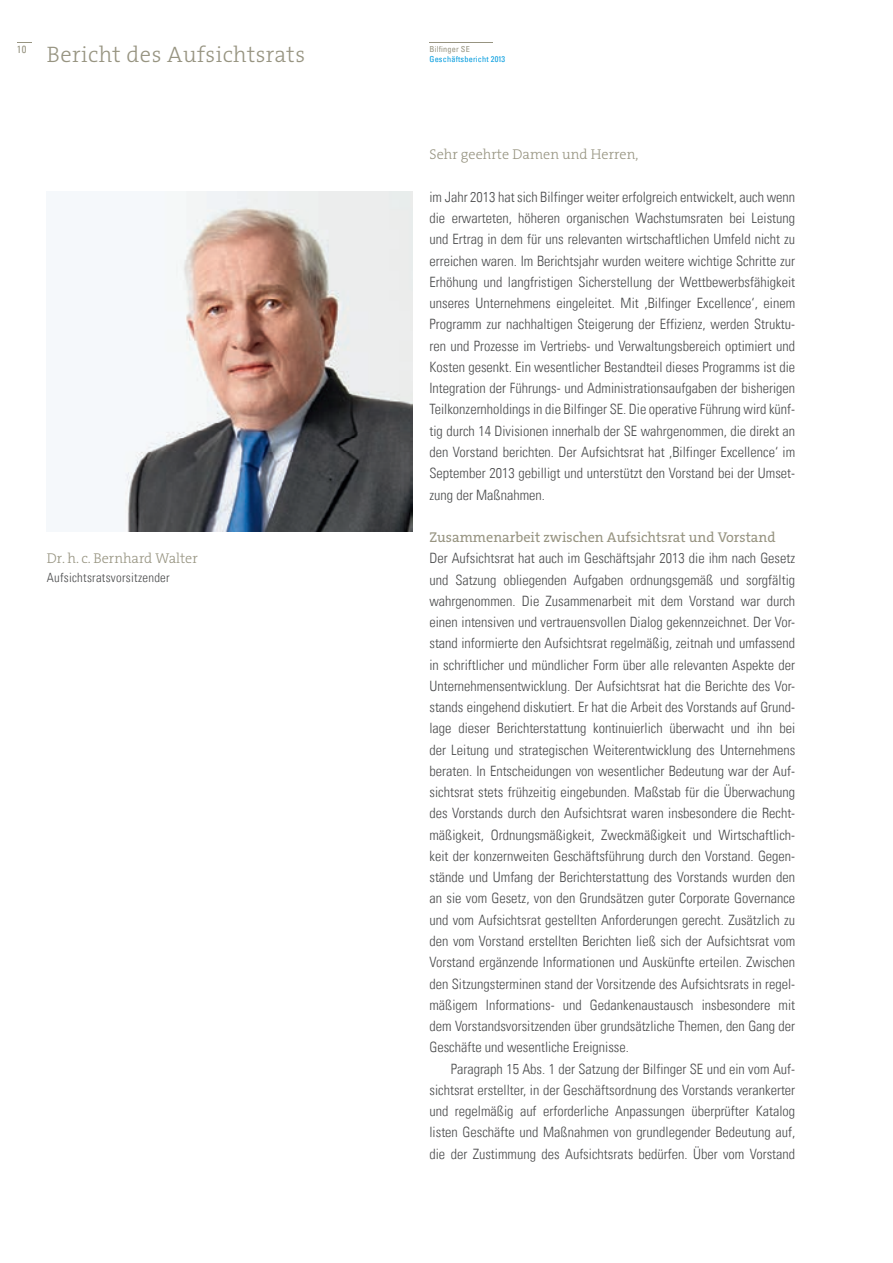
<style>
.page{position:relative;width:893px;height:1263px;background:#fff}
.page>*{position:absolute;margin:0;border:0;box-sizing:border-box;transform-origin:0 0}
.t1{font:300 22.5px "The Serif W3";letter-spacing:.02em;color:#979481}
.t2{font:14.25px/21.3px "Univers Com 47 Light Cond";color:#4b4c4d;text-align:justify}
.t3{font:300 14.25px "The Serif W3";color:#979481}
.t4{font:14.25px "The Serif W5 Plain";color:#979481}
.t5{font:12.75px "Univers Com 47 Light Cond";letter-spacing:.02em;color:#4b4c4d}
.t6{font:condensed 10.5px "Univers Com 57";color:#979481}
.t7{font:condensed 8.25px "Univers Com 57";letter-spacing:.02em;color:#009bde}
.t8{font:condensed 8.25px "Univers Com 57";letter-spacing:.02em;color:#979481}
</style>
<div class="page">
<hr style="left:429px;top:42px;width:64px;height:1px;background:#979481">
<img style="left:125px;top:191px;width:287px;height:340px">
<svg style="left:17px;top:42px;width:15px;height:1px"></svg>
<p class="t6" style="left:17px;top:43px;width:11px">10</p>
<p class="t8" style="left:429px;top:44px;width:42px">Bilfinger SE</p>
<h1 class="t1" style="left:47px;top:46px;width:260px">Bericht des Aufsichtsrats</h1>
<p class="t7" style="left:429px;top:54px;width:77px">Geschäftsbericht 2013</p>
<p class="t3" style="left:47px;top:553px;width:153px">Dr. h. c. Bernhard Walter</p>
<p class="t5" style="left:47px;top:570px;width:124px">Aufsichtsratsvorsitzender</p>
<p class="t3" style="left:429px;top:149px;width:210px">Sehr geehrte Damen und Herren,</p>
<p class="t2" style="left:429px;top:186px;width:367px">im Jahr 2013 hat sich Bilfinger weiter erfolgreich entwickelt, auch wenn die erwarteten, höheren organischen Wachstumsraten bei Leistung und Ertrag in dem für uns relevanten wirtschaftlichen Umfeld nicht zu erreichen waren. Im Berichtsjahr wurden weitere wichtige Schritte zur Erhöhung und langfristigen Sicherstellung der Wettbewerbsfähigkeit unseres Unternehmens eingeleitet. Mit ,Bilfinger Excellence‘, einem Programm zur nachhaltigen Steigerung der Effizienz, werden Struktu&shy;ren und Prozesse im Vertriebs- und Verwaltungsbereich optimiert und Kosten gesenkt. Ein wesentlicher Bestandteil dieses Programms ist die Integration der Führungs- und Administrationsaufgaben der bisherigen Teilkonzernholdings in die Bilfinger SE. Die operative Führung wird künf&shy;tig durch 14 Divisionen innerhalb der SE wahrgenommen, die direkt an den Vorstand berichten. Der Aufsichtsrat hat ,Bilfinger Excellence‘ im September 2013 gebilligt und unterstützt den Vorstand bei der Umset&shy;zung der Maßnahmen.</p>
<p class="t4" style="left:429px;top:532px;width:348px">Zusammenarbeit zwischen Aufsichtsrat und Vorstand</p>
<p class="t2" style="left:429px;top:548px;width:367px">Der Aufsichtsrat hat auch im Geschäftsjahr 2013 die ihm nach Gesetz und Satzung obliegenden Aufgaben ordnungsgemäß und sorgfältig wahrgenommen. Die Zusammenarbeit mit dem Vorstand war durch einen intensiven und vertrauensvollen Dialog gekennzeichnet. Der Vor&shy;stand informierte den Aufsichtsrat regelmäßig, zeitnah und umfassend in schriftlicher und mündlicher Form über alle relevanten Aspekte der Unternehmensentwicklung. Der Aufsichtsrat hat die Berichte des Vor&shy;stands eingehend diskutiert. Er hat die Arbeit des Vorstands auf Grund&shy;lage dieser Berichterstattung kontinuierlich überwacht und ihn bei der Leitung und strategischen Weiterentwicklung des Unternehmens beraten. In Entscheidungen von wesentlicher Bedeutung war der Auf&shy;sichtsrat stets frühzeitig eingebunden. Maßstab für die Überwachung des Vorstands durch den Aufsichtsrat waren insbesondere die Recht&shy;mäßigkeit, Ordnungsmäßigkeit, Zweckmäßigkeit und Wirtschaftlich&shy;keit der konzernweiten Geschäftsführung durch den Vorstand. Gegen&shy;stände und Umfang der Berichterstattung des Vorstands wurden den an sie vom Gesetz, von den Grundsätzen guter Corporate Governance und vom Aufsichtsrat gestellten Anforderungen gerecht. Zusätzlich zu den vom Vorstand erstellten Berichten ließ sich der Aufsichtsrat vom Vorstand ergänzende Informationen und Auskünfte erteilen. Zwischen den Sitzungsterminen stand der Vorsitzende des Aufsichtsrats in regel&shy;mäßigem Informations- und Gedankenaustausch insbesondere mit dem Vorstandsvorsitzenden über grundsätzliche Themen, den Gang der Geschäfte und wesentliche Ereignisse.</p>
<p class="t2" style="left:429px;top:1058px;width:367px;text-indent:21px">Paragraph 15 Abs. 1 der Satzung der Bilfinger SE und ein vom Auf&shy;sichtsrat erstellter, in der Geschäftsordnung des Vorstands verankerter und regelmäßig auf erforderliche Anpassungen überprüfter Katalog listen Geschäfte und Maßnahmen von grundlegender Bedeutung auf, die der Zustimmung des Aufsichtsrats bedürfen. Über vom Vorstand</p>
</div>
